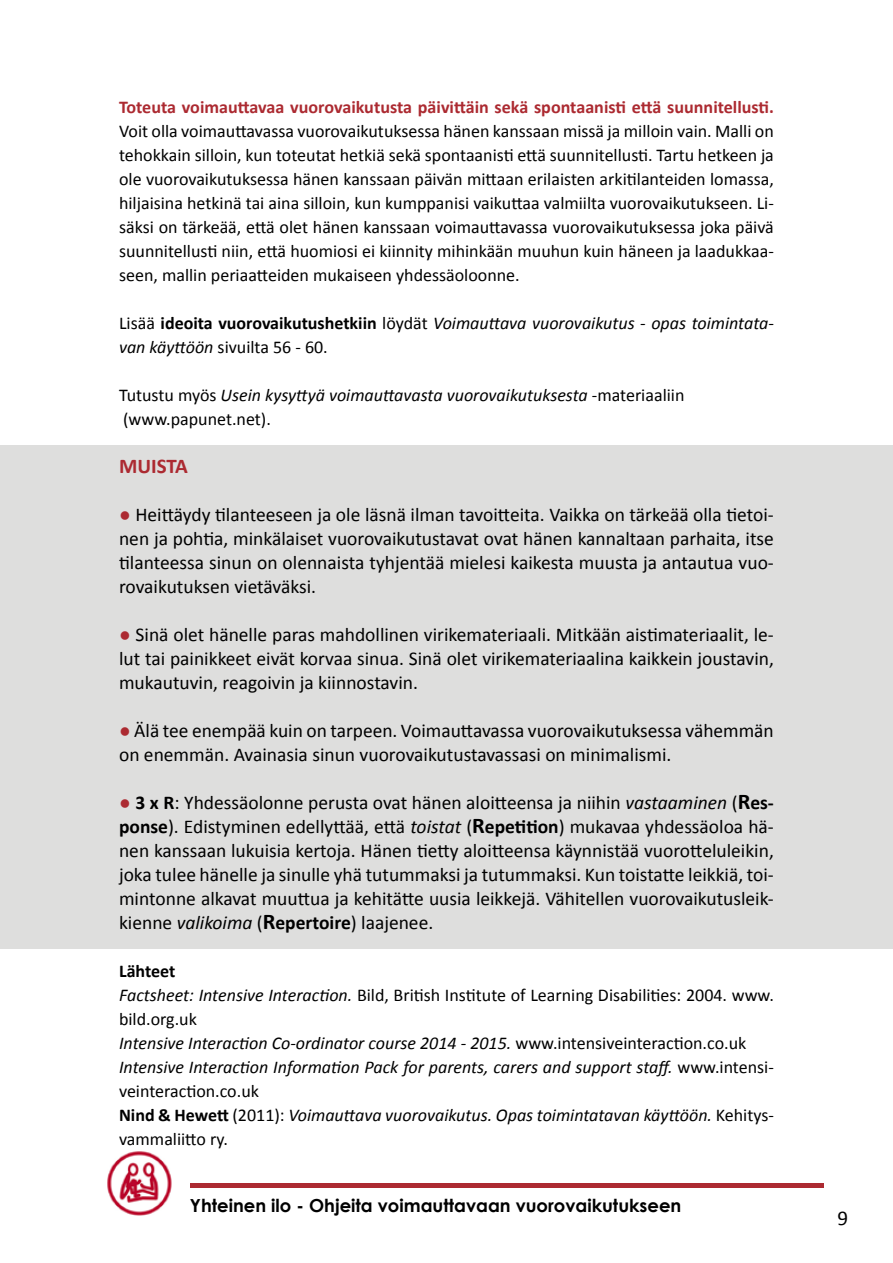
<style>
.page{position:relative;width:893px;height:1263px;background:#fff}
.page>*{position:absolute;margin:0;border:0;box-sizing:border-box;transform-origin:0 0}
.t1{font:700 21px "Calibri";color:#ac2a31}
.t2{font:21px "Calibri";color:#000}
.t3{font:19.5px/24px "Calibri";color:#000;text-align:justify}
.t4{font:italic 18px/24px "Calibri";color:#000}
.t5{font:18px/24px "Calibri";color:#000;text-align:justify}
.t6{font:700 18px "Calibri";color:#ac2a31}
.t7{font:700 18px "Century Gothic";color:#000}
.s1{font-style:normal}
.s2{font-weight:700;font-style:normal}
.s3{font-weight:700;color:#ac2a31}
.s4{font-weight:700}
.s5{font-style:italic}
.s6{font-weight:700;font-size:22.5px}
</style>
<div class="page">
<hr style="left:190px;top:1183px;width:634px;height:4px;background:#ac2a31">
<img style="left:107px;top:1151px;width:65px;height:65px">
<div style="left:1px;top:445px;width:892px;height:504px;background:#dededd"></div>
<p class="t6" style="left:119px;top:95px;width:656px">Toteuta voimauttavaa vuorovaikutusta päivittäin sekä spontaanisti että suunnitellusti.</p>
<p class="t5" style="left:119px;top:119px;width:656px">Voit olla voimauttavassa vuorovaikutuksessa hänen kanssaan missä ja milloin vain. Malli on tehokkain silloin, kun toteutat hetkiä sekä spontaanisti että suunnitellusti. Tartu hetkeen ja ole vuorovaikutuksessa hänen kanssaan päivän mittaan erilaisten arkitilanteiden lomassa, hiljaisina hetkinä tai aina silloin, kun kumppanisi vaikuttaa valmiilta vuorovaikutukseen. Li&shy;säksi on tärkeää, että olet hänen kanssaan voimauttavassa vuorovaikutuksessa joka päivä suunnitellusti niin, että huomiosi ei kiinnity mihinkään muuhun kuin häneen ja laadukkaa&shy;seen, mallin periaatteiden mukaiseen yhdessäoloonne.</p>
<p class="t4" style="left:119px;top:310px;width:656px"><span class="s1">Lisää</span> <span class="s2">ideoita vuorovaikutushetkiin</span> <span class="s1">löydät</span> Voimauttava vuorovaikutus - opas toimintata&shy;van käyttöön <span class="s1">sivuilta 56 - 60.</span></p>
<p class="t4" style="left:119px;top:382px;width:567px"><span class="s1">Tutustu myös</span> Usein kysyttyä voimauttavasta vuorovaikutuksesta <span class="s1">-materiaaliin (www.papunet.net).</span></p>
<p class="t1" style="left:119px;top:452px;width:70px">MUISTA</p>
<p class="t3" style="left:119px;top:502px;width:656px"><span class="s3">●</span> Heittäydy tilanteeseen ja ole läsnä ilman tavoitteita. Vaikka on tärkeää olla tietoi&shy;nen ja pohtia, minkälaiset vuorovaikutustavat ovat hänen kannaltaan parhaita, itse tilanteessa sinun on olennaista tyhjentää mielesi kaikesta muusta ja antautua vuo&shy;rovaikutuksen vietäväksi.</p>
<p class="t3" style="left:119px;top:622px;width:656px"><span class="s3">●</span> Sinä olet hänelle paras mahdollinen virikemateriaali. Mitkään aistimateriaalit, le&shy;lut tai painikkeet eivät korvaa sinua. Sinä olet virikemateriaalina kaikkein joustavin, mukautuvin, reagoivin ja kiinnostavin.</p>
<p class="t3" style="left:119px;top:718px;width:656px"><span class="s3">●</span> Älä tee enempää kuin on tarpeen. Voimauttavassa vuorovaikutuksessa vähemmän on enemmän. Avainasia sinun vuorovaikutustavassasi on minimalismi.</p>
<p class="t3" style="left:119px;top:790px;width:656px"><span class="s3">●</span> <span class="s4">3 x R</span>: Yhdessäolonne perusta ovat hänen aloitteensa ja niihin <span class="s5">vastaaminen</span> (<span class="s6">R</span><span class="s4">es&shy;ponse</span>). Edistyminen edellyttää, että <span class="s5">toistat</span> (<span class="s6">R</span><span class="s4">epetition</span>) mukavaa yhdessäoloa hä&shy;nen kanssaan lukuisia kertoja. Hänen tietty aloitteensa käynnistää vuorotteluleikin, joka tulee hänelle ja sinulle yhä tutummaksi ja tutummaksi. Kun toistatte leikkiä, toi&shy;mintonne alkavat muuttua ja kehitätte uusia leikkejä. Vähitellen vuorovaikutusleik&shy;kienne <span class="s5">valikoima</span> (<span class="s6">R</span><span class="s4">epertoire</span>) laajenee.</p>
<p class="t4" style="left:119px;top:958px;width:656px"><span class="s2">Lähteet<br></span>Factsheet: Intensive Interaction. <span class="s1">Bild, British Institute of Learning Disabilities: 2004. www. bild.org.uk<br></span>Intensive Interaction Co-ordinator course 2014 - 2015. <span class="s1">www.intensiveinteraction.co.uk </span>Intensive Interaction Information Pack for parents, carers and support staff. <span class="s1">www.intensi&shy;veinteraction.co.uk<br></span><span class="s2">Nind &amp; Hewett</span> <span class="s1">(2011):</span> Voimauttava vuorovaikutus. Opas toimintatavan käyttöön. <span class="s1">Kehitys&shy;vammaliitto ry.</span></p>
<p class="t7" style="left:190px;top:1191px;width:493px">Yhteinen ilo - Ohjeita voimauttavaan vuorovaikutukseen</p>
<p class="t2" style="left:837px;top:1205px;width:12px">9</p>
</div>
